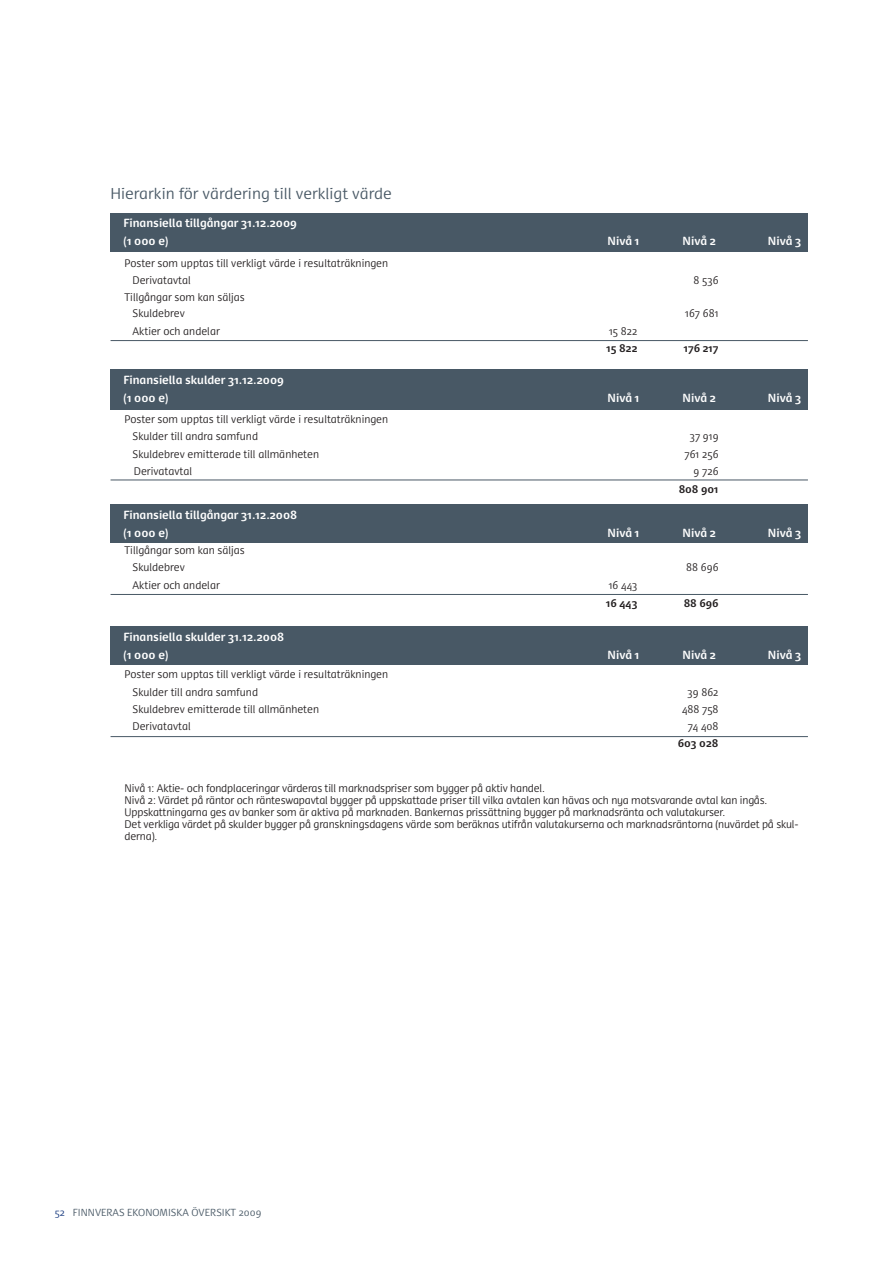
<style>
.page{position:relative;width:893px;height:1263px;background:#fff}
.page>*{position:absolute;margin:0;border:0;box-sizing:border-box;transform-origin:0 0}
.t1{font:300 15px "Dancer";color:#485865}
.t2{font:700 11.25px/18px "Dancer";color:#fff;scale:.95 1}
.t3{font:300 10.5px/12px "Dancer";letter-spacing:-.015em;color:#231f20;scale:.96 1}
.t4{font:700 10.5px "Dancer";color:#231f20;scale:.96 1}
.t5{font:300 9.75px "Dancer";color:#485865}
.s1{color:#14377d}
</style>
<div class="page">
<div style="left:111px;top:369px;width:697px;height:41px;background:#485865"></div>
<div style="left:111px;top:213px;width:697px;height:39px;background:#485865"></div>
<div style="left:111px;top:504px;width:697px;height:39px;background:#485865"></div>
<div style="left:111px;top:627px;width:697px;height:38px;background:#485865"></div>
<hr style="left:111px;top:480px;width:697px;height:1px;background:#485865">
<hr style="left:111px;top:736px;width:697px;height:1px;background:#485865">
<hr style="left:111px;top:594px;width:697px;height:1px;background:#485865">
<hr style="left:111px;top:340px;width:697px;height:1px;background:#485865">
<h1 class="t1" style="left:111px;top:188px;width:283px">Hierarkin för värdering till verkligt värde</h1>
<p class="t2" style="left:123px;top:215px;width:184px">Finansiella tillgångar 31.12.2009 (1 000 e)</p>
<p class="t3" style="left:133px;top:256px;width:268px;line-height:17px;text-indent:-8px">Poster som upptas till verkligt värde i resultaträkningen<br>Derivatavtal</p>
<p class="t3" style="left:133px;top:290px;width:118px;line-height:17px;text-indent:-8px">Tillgångar som kan säljas<br>Skuldebrev</p>
<p class="t2" style="left:608px;top:233px;width:35px">Nivå 1</p>
<p class="t2" style="left:682px;top:233px;width:37px">Nivå 2</p>
<p class="t2" style="left:768px;top:233px;width:37px">Nivå 3</p>
<p class="t3" style="left:693px;top:275px;width:28px">8 536</p>
<p class="t3" style="left:685px;top:309px;width:36px">167 681</p>
<p class="t3" style="left:133px;top:326px;width:92px">Aktier och andelar</p>
<p class="t3" style="left:609px;top:326px;width:31px">15 822</p>
<p class="t4" style="left:607px;top:344px;width:34px">15 822</p>
<p class="t4" style="left:684px;top:344px;width:38px">176 217</p>
<p class="t2" style="left:123px;top:372px;width:170px">Finansiella skulder 31.12.2009 (1 000 e)</p>
<p class="t3" style="left:133px;top:412px;width:268px;line-height:17.2px;text-indent:-8px">Poster som upptas till verkligt värde i resultaträkningen<br>Skulder till andra samfund</p>
<p class="t2" style="left:608px;top:390px;width:35px">Nivå 1</p>
<p class="t2" style="left:682px;top:390px;width:37px">Nivå 2</p>
<p class="t2" style="left:768px;top:390px;width:37px">Nivå 3</p>
<p class="t3" style="left:690px;top:432px;width:32px">37 919</p>
<p class="t3" style="left:133px;top:449px;width:196px">Skuldebrev emitterade till allmänheten</p>
<p class="t3" style="left:684px;top:449px;width:37px">761 256</p>
<p class="t3" style="left:134px;top:466px;width:62px">Derivatavtal</p>
<p class="t3" style="left:694px;top:466px;width:28px">9 726</p>
<p class="t4" style="left:679px;top:485px;width:43px">808 901</p>
<p class="t2" style="left:123px;top:507px;width:184px">Finansiella tillgångar 31.12.2008 (1 000 e)</p>
<p class="t3" style="left:133px;top:544px;width:118px;line-height:16.5px;text-indent:-8px">Tillgångar som kan säljas<br>Skuldebrev</p>
<p class="t2" style="left:608px;top:525px;width:35px">Nivå 1</p>
<p class="t2" style="left:682px;top:525px;width:37px">Nivå 2</p>
<p class="t2" style="left:768px;top:525px;width:37px">Nivå 3</p>
<p class="t3" style="left:686px;top:562px;width:35px">88 696</p>
<p class="t3" style="left:133px;top:580px;width:92px">Aktier och andelar</p>
<p class="t3" style="left:609px;top:580px;width:32px">16 443</p>
<p class="t4" style="left:606px;top:599px;width:34px">16 443</p>
<p class="t4" style="left:684px;top:599px;width:38px">88 696</p>
<p class="t2" style="left:123px;top:629px;width:171px">Finansiella skulder 31.12.2008 (1 000 e)</p>
<p class="t3" style="left:133px;top:667px;width:268px;line-height:17.2px;text-indent:-8px">Poster som upptas till verkligt värde i resultaträkningen<br>Skulder till andra samfund</p>
<p class="t2" style="left:608px;top:647px;width:35px">Nivå 1</p>
<p class="t2" style="left:682px;top:647px;width:37px">Nivå 2</p>
<p class="t2" style="left:768px;top:647px;width:37px">Nivå 3</p>
<p class="t3" style="left:687px;top:687px;width:34px">39 862</p>
<p class="t3" style="left:133px;top:704px;width:196px">Skuldebrev emitterade till allmänheten</p>
<p class="t3" style="left:682px;top:704px;width:40px">488 758</p>
<p class="t3" style="left:133px;top:721px;width:62px">Derivatavtal</p>
<p class="t3" style="left:688px;top:721px;width:33px">74 408</p>
<p class="t4" style="left:678px;top:739px;width:44px">603 028</p>
<p class="t3" style="left:125px;top:784px;width:704px">Nivå 1: Aktie- och fondplaceringar värderas till marknadspriser som bygger på aktiv handel.<br>Nivå 2: Värdet på räntor och ränteswapavtal bygger på uppskattade priser till vilka avtalen kan hävas och nya motsvarande avtal kan ingås.<br>Uppskattningarna ges av banker som är aktiva på marknaden. Bankernas prissättning bygger på marknadsränta och valutakurser.<br>Det verkliga värdet på skulder bygger på granskningsdagens värde som beräknas utifrån valutakurserna och marknadsräntorna (nuvärdet på skul&shy;derna).</p>
<p class="t5" style="left:55px;top:1209px;width:208px"><span class="s1">52</span> FINNVERAS EKONOMISKA ÖVERSIKT 2009</p>
</div>
